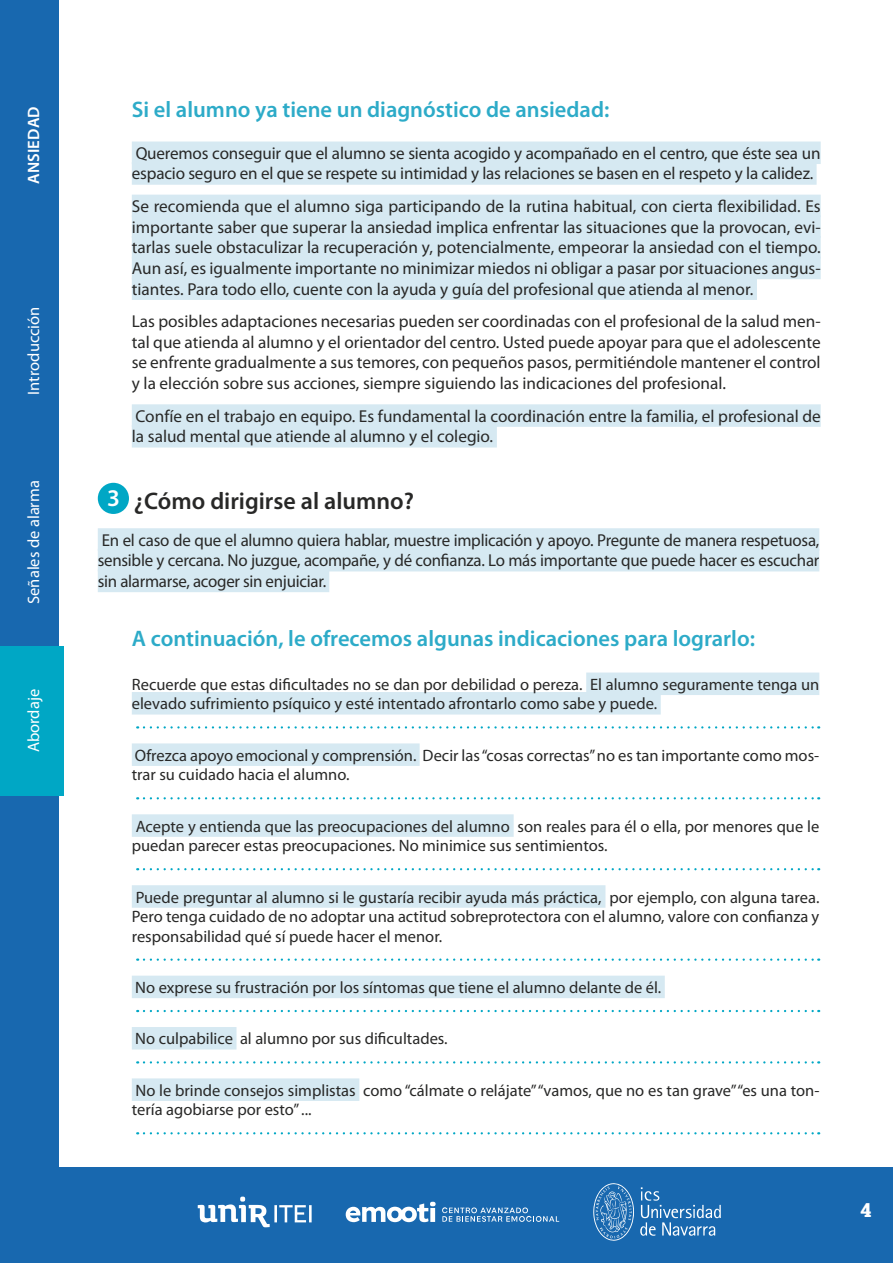
<style>
.page{position:relative;width:893px;height:1263px;background:#fff}
.page>*{position:absolute;margin:0;border:0;box-sizing:border-box;transform-origin:0 0}
.t1{font:600 24px "Myriad Pro";color:#282827}
.t2{font:600 22.5px "Myriad Pro";color:#2dabc8}
.t3{font:19.5px "Roboto Slab";color:#fff}
.t4{font:17.25px/20.7px "Myriad Pro";letter-spacing:-.01em;color:#282827;text-align:justify}
.t5{font:16.5px/19.5px "Myriad Pro";color:#282827}
.t6{font:16.5px "Myriad Pro";color:#fff}
.t7{font:600 16.5px "Myriad Pro";letter-spacing:.01em;color:#fff}
.s1{color:#fff}
</style>
<div class="page">
<div style="left:0;top:1167px;width:893px;height:96px;background:#1868af"></div>
<svg style="left:593px;top:1183px;width:41px;height:58px"></svg>
<svg style="left:640px;top:1187px;width:81px;height:49px"></svg>
<svg style="left:198px;top:1196px;width:114px;height:31px"></svg>
<svg style="left:346px;top:1202px;width:90px;height:20px"></svg>
<svg style="left:442px;top:1207px;width:117px;height:15px"></svg>
<div style="left:0;top:0;width:58px;height:1263px;background:#1868af"></div>
<div style="left:0;top:647px;width:63px;height:149px;background:#00a7c5"></div>
<div style="left:132px;top:142px;width:689px;height:22px;background:#d6e9f2"></div>
<div style="left:132px;top:162px;width:685px;height:23px;background:#d6e9f2"></div>
<div style="left:132px;top:195px;width:689px;height:22px;background:#d6e9f2"></div>
<div style="left:132px;top:215px;width:689px;height:23px;background:#d6e9f2"></div>
<div style="left:132px;top:236px;width:689px;height:22px;background:#d6e9f2"></div>
<div style="left:132px;top:257px;width:689px;height:22px;background:#d6e9f2"></div>
<div style="left:132px;top:277px;width:625px;height:23px;background:#d6e9f2"></div>
<div style="left:132px;top:404px;width:689px;height:23px;background:#d6e9f2"></div>
<div style="left:132px;top:425px;width:365px;height:22px;background:#d6e9f2"></div>
<div style="left:98px;top:528px;width:721px;height:23px;background:#d6e9f2"></div>
<div style="left:98px;top:549px;width:721px;height:22px;background:#d6e9f2"></div>
<div style="left:98px;top:570px;width:231px;height:22px;background:#d6e9f2"></div>
<div style="left:586px;top:672px;width:233px;height:23px;background:#d6e9f2"></div>
<svg style="left:144px;top:726px;width:675px;height:2px"></svg>
<div style="left:132px;top:692px;width:529px;height:22px;background:#d6e9f2"></div>
<div style="left:132px;top:743px;width:288px;height:23px;background:#d6e9f2"></div>
<svg style="left:144px;top:797px;width:675px;height:2px"></svg>
<div style="left:132px;top:814px;width:382px;height:23px;background:#d6e9f2"></div>
<svg style="left:144px;top:868px;width:675px;height:2px"></svg>
<div style="left:132px;top:885px;width:473px;height:23px;background:#d6e9f2"></div>
<svg style="left:144px;top:958px;width:675px;height:3px"></svg>
<svg style="left:144px;top:1010px;width:675px;height:2px"></svg>
<div style="left:132px;top:976px;width:533px;height:22px;background:#d6e9f2"></div>
<svg style="left:144px;top:1061px;width:675px;height:2px"></svg>
<div style="left:132px;top:1027px;width:105px;height:22px;background:#d6e9f2"></div>
<div style="left:132px;top:1078px;width:227px;height:23px;background:#d6e9f2"></div>
<svg style="left:144px;top:1132px;width:675px;height:2px"></svg>
<div style="left:98px;top:483px;width:31px;height:31px;background:#00a7c5;border-radius:50%"></div>
<p class="t7" style="left:23px;top:184px;width:79px;rotate:-90deg">ANSIEDAD</p>
<p class="t6" style="left:23px;top:395px;width:90px;rotate:-90deg">Introducción</p>
<p class="t6" style="left:23px;top:604px;width:125px;rotate:-90deg">Señales de alarma</p>
<p class="t6" style="left:23px;top:752px;width:65px;rotate:-90deg">Abordaje</p>
<h2 class="t2" style="left:132px;top:95px;width:479px">Si el alumno ya tiene un diagnóstico de ansiedad:</h2>
<p class="t4" style="left:132px;top:142px;width:690px">Queremos conseguir que el alumno se sienta acogido y acompañado en el centro, que éste sea un espacio seguro en el que se respete su intimidad y las relaciones se basen en el respeto y la calidez.</p>
<p class="t4" style="left:132px;top:195px;width:690px">Se recomienda que el alumno siga participando de la rutina habitual, con cierta flexibilidad. Es importante saber que superar la ansiedad implica enfrentar las situaciones que la provocan, evi&shy;tarlas suele obstaculizar la recuperación y, potencialmente, empeorar la ansiedad con el tiempo.<br>Aun así, es igualmente importante no minimizar miedos ni obligar a pasar por situaciones angus&shy;tiantes. Para todo ello, cuente con la ayuda y guía del profesional que atienda al menor.</p>
<p class="t4" style="left:132px;top:311px;width:690px">Las posibles adaptaciones necesarias pueden ser coordinadas con el profesional de la salud men&shy;tal que atienda al alumno y el orientador del centro. Usted puede apoyar para que el adolescente se enfrente gradualmente a sus temores, con pequeños pasos, permitiéndole mantener el control y la elección sobre sus acciones, siempre siguiendo las indicaciones del profesional.</p>
<p class="t4" style="left:132px;top:405px;width:690px">Confíe en el trabajo en equipo. Es fundamental la coordinación entre la familia, el profesional de la salud mental que atiende al alumno y el colegio.</p>
<h1 class="t1" style="left:107px;top:485px;width:308px"><span class="s1">3</span> ¿Cómo dirigirse al alumno?</h1>
<p class="t4" style="left:98px;top:529px;width:723px">En el caso de que el alumno quiera hablar, muestre implicación y apoyo. Pregunte de manera respetuosa, sensible y cercana. No juzgue, acompañe, y dé confianza. Lo más importante que puede hacer es escuchar sin alarmarse, acoger sin enjuiciar.</p>
<h2 class="t2" style="left:132px;top:624px;width:625px">A continuación, le ofrecemos algunas indicaciones para lograrlo:</h2>
<p class="t5" style="left:132px;top:674px;width:689px">Recuerde que estas dificultades no se dan por debilidad o pereza. El alumno seguramente tenga un elevado sufrimiento psíquico y esté intentado afrontarlo como sabe y puede.</p>
<p class="t5" style="left:132px;top:745px;width:689px">Ofrezca apoyo emocional y comprensión. Decir las “cosas correctas” no es tan importante como mos&shy;trar su cuidado hacia el alumno.</p>
<p class="t5" style="left:132px;top:816px;width:689px">Acepte y entienda que las preocupaciones del alumno son reales para él o ella, por menores que le puedan parecer estas preocupaciones. No minimice sus sentimientos.</p>
<p class="t5" style="left:132px;top:887px;width:689px;text-align:justify">Puede preguntar al alumno si le gustaría recibir ayuda más práctica, por ejemplo, con alguna tarea.<br>Pero tenga cuidado de no adoptar una actitud sobreprotectora con el alumno, valore con confianza y responsabilidad qué sí puede hacer el menor.</p>
<p class="t5" style="left:135px;top:977px;width:527px">No exprese su frustración por los síntomas que tiene el alumno delante de él.</p>
<p class="t5" style="left:135px;top:1029px;width:314px">No culpabilice al alumno por sus dificultades.</p>
<p class="t5" style="left:132px;top:1080px;width:689px">No le brinde consejos simplistas como “cálmate o relájate” “vamos, que no es tan grave” “es una ton&shy;tería agobiarse por esto” ...</p>
<p class="t3" style="left:861px;top:1196px;width:12px">4</p>
</div>
